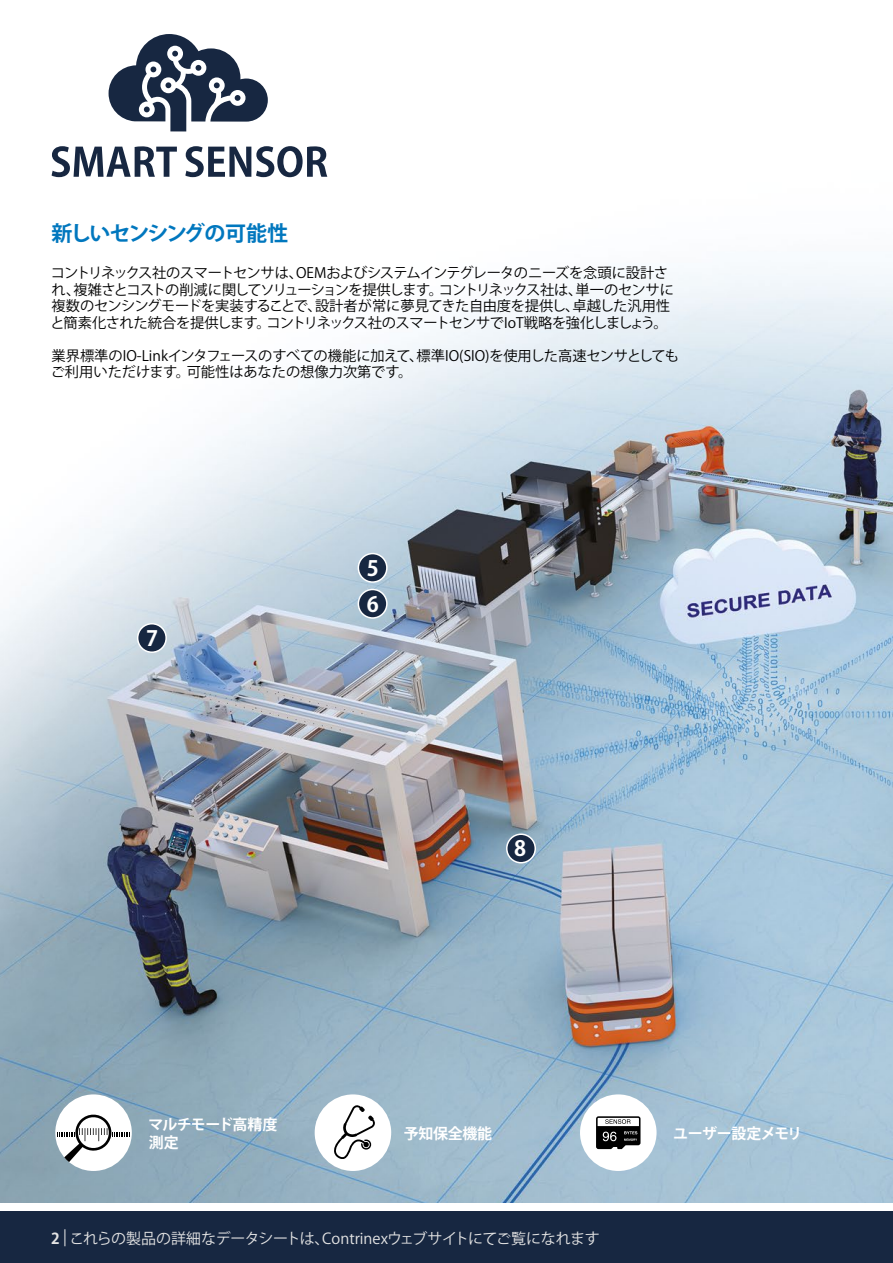
<style>
.page{position:relative;width:893px;height:1263px;background:#fff}
.page>*{position:absolute;margin:0;border:0;box-sizing:border-box;transform-origin:0 0}
.t1{font:700 21px "Koz Go Pro";letter-spacing:-.08em;color:#0077be}
.t2{font:700 21px "Koz Go Pro";color:#fff}
.t3{font:15px "Koz Go Pro";letter-spacing:-.01em;color:#e3e3e3}
.t4{font:700 15px/18px "Koz Go Pro";letter-spacing:-.025em;color:#fff}
.t5{font:14.25px/16.5px "Koz Go Pro";letter-spacing:-.04em;color:#000}
.t6{font:14.25px/16.5px "Koz Go Pro";color:#000}
.s1{font-weight:700}
</style>
<div class="page">
<img style="left:0;top:89px;width:893px;height:1113px">
<div style="left:0;top:1212px;width:893px;height:51px;background:#172741"></div>
<div style="left:507px;top:834px;width:28px;height:29px;background:#172741;border-radius:50%"></div>
<div style="left:506px;top:833px;width:30px;height:30px;border:2px solid #fff;border-radius:50%"></div>
<div style="left:138px;top:624px;width:28px;height:28px;background:#172741;border-radius:50%"></div>
<div style="left:137px;top:623px;width:30px;height:30px;border:2px solid #fff;border-radius:50%"></div>
<div style="left:358px;top:589px;width:29px;height:29px;background:#172741;border-radius:50%"></div>
<div style="left:358px;top:589px;width:30px;height:30px;border:2px solid #fff;border-radius:50%"></div>
<div style="left:358px;top:554px;width:29px;height:28px;background:#172741;border-radius:50%"></div>
<div style="left:358px;top:553px;width:30px;height:30px;border:2px solid #fff;border-radius:50%"></div>
<svg style="left:109px;top:34px;width:159px;height:97px"></svg>
<svg style="left:52px;top:146px;width:125px;height:31px"></svg>
<svg style="left:185px;top:146px;width:142px;height:31px"></svg>
<div style="left:55px;top:1094px;width:77px;height:77px;background:#fff;border-radius:50%"></div>
<svg style="left:57px;top:1113px;width:73px;height:49px"></svg>
<div style="left:315px;top:1094px;width:76px;height:77px;background:#fff;border-radius:50%"></div>
<svg style="left:334px;top:1105px;width:41px;height:54px"></svg>
<div style="left:580px;top:1094px;width:77px;height:77px;background:#fff;border-radius:50%"></div>
<svg style="left:596px;top:1116px;width:44px;height:33px"></svg>
<h1 class="t1" style="left:52px;top:220px;width:238px">新しいセンシングの可能性</h1>
<p class="t5" style="left:50px;top:265px;width:625px">コントリネックス社のスマートセンサは、OEMおよびシステムインテグレータのニーズを念頭に設計され、複雑さとコストの削減に関してソリューションを提供します。コントリネックス社は、単一のセンサに複数のセンシングモードを実装することで、設計者が常に夢見てきた自由度を提供し、卓越した汎用性と簡素化された統合を提供します。コントリネックス社のスマートセンサでIoT戦略を強化しましょう。</p>
<p class="t6" style="left:51px;top:348px;width:630px">業界標準のIO-Linkインタフェースのすべての機能に加えて、標準IO(SIO)を使用した高速センサとしてもご利用いただけます。可能性はあなたの想像力次第です。</p>
<h1 class="t2" style="left:367px;top:554px;width:14px">5</h1>
<h1 class="t2" style="left:146px;top:625px;width:14px">7</h1>
<h1 class="t2" style="left:367px;top:590px;width:14px">6</h1>
<h1 class="t2" style="left:514px;top:835px;width:14px">8</h1>
<p class="t4" style="left:149px;top:1116px;width:130px">マルチモード高精度測定</p>
<p class="t4" style="left:404px;top:1125px;width:90px">予知保全機能</p>
<p class="t4" style="left:673px;top:1125px;width:131px">ユーザー設定メモリ</p>
<p class="t3" style="left:51px;top:1228px;width:550px"><span class="s1">2</span> | これらの製品の詳細なデータシートは、Contrinexウェブサイトにてご覧になれます</p>
</div>
